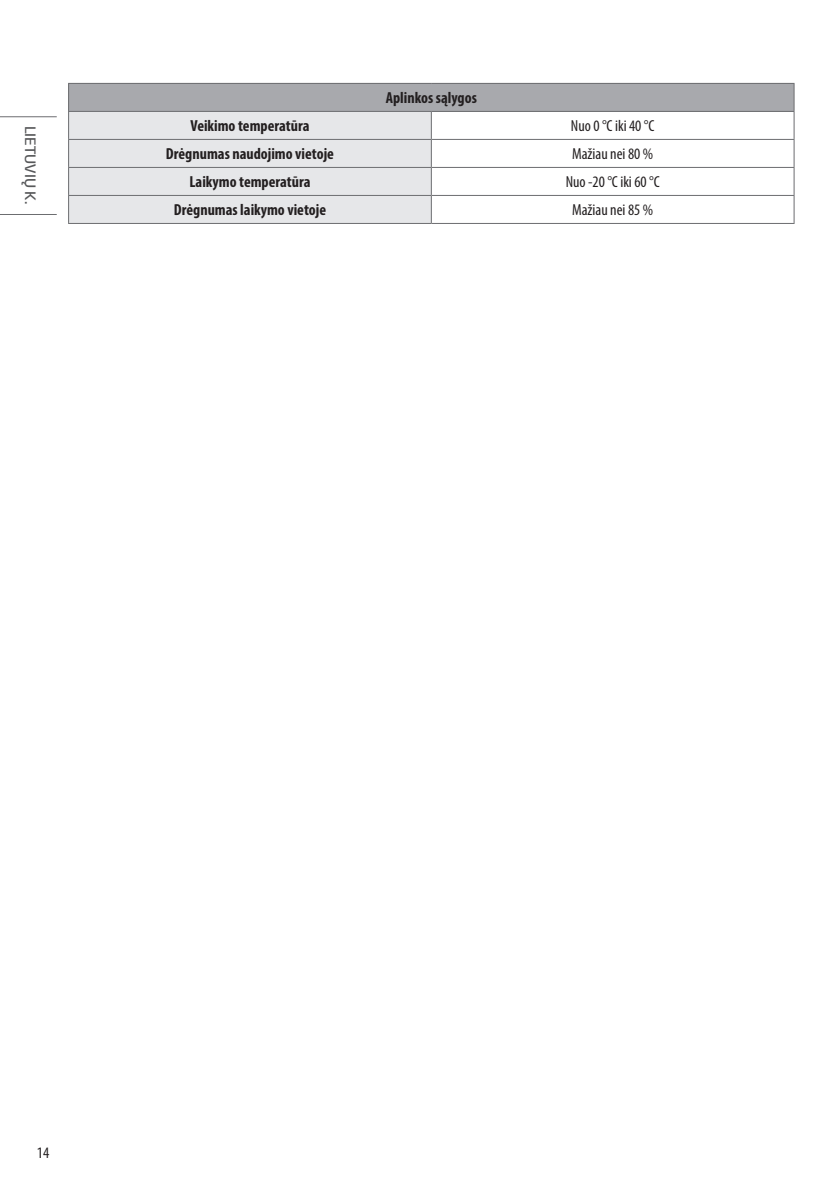
<style>
.page{position:relative;width:840px;height:1191px;background:#fff}
.page>*{position:absolute;margin:0;border:0;box-sizing:border-box;transform-origin:0 0}
.Body_Bold_Center{font:700 condensed 16px "Myriad Pro";color:#231f20}
.Body_Center{font:condensed 16px "Myriad Pro";color:#231f20}
.t1{font:600 16px "LG Smart";color:#57585a}
</style>
<div class="page">
<hr style="left:0;top:116px;width:57px;height:1px;background:#6c6d70">
<hr style="left:0;top:214px;width:57px;height:1px;background:#6c6d70">
<div style="left:69px;top:83px;width:724px;height:28px;background:#a8a9ad"></div>
<div style="left:69px;top:112px;width:361px;height:111px;background:#e6e7e9"></div>
<hr style="left:68px;top:83px;width:363px;height:1px;background:#6c6d70">
<hr style="left:431px;top:83px;width:363px;height:1px;background:#6c6d70">
<hr style="left:68px;top:111px;width:363px;height:1px;background:#6c6d70">
<hr style="left:431px;top:111px;width:363px;height:1px;background:#6c6d70">
<hr style="left:68px;top:139px;width:363px;height:1px;background:#6c6d70">
<hr style="left:431px;top:139px;width:363px;height:1px;background:#6c6d70">
<hr style="left:68px;top:167px;width:363px;height:1px;background:#6c6d70">
<hr style="left:431px;top:167px;width:363px;height:1px;background:#6c6d70">
<hr style="left:68px;top:195px;width:363px;height:1px;background:#6c6d70">
<svg style="left:68px;top:84px;width:1px;height:139px"></svg>
<hr style="left:431px;top:195px;width:363px;height:1px;background:#6c6d70">
<svg style="left:430px;top:112px;width:1px;height:111px"></svg>
<svg style="left:793px;top:84px;width:1px;height:139px"></svg>
<hr style="left:68px;top:223px;width:363px;height:1px;background:#6c6d70">
<hr style="left:431px;top:223px;width:363px;height:1px;background:#6c6d70">
<p class="t1" style="left:41px;top:126px;width:80px;rotate:90deg">LIETUVIŲ K.</p>
<p class="Body_Bold_Center" style="left:385px;top:88px;width:92px">Aplinkos sąlygos</p>
<p class="Body_Bold_Center" style="left:190px;top:116px;width:120px">Veikimo temperatūra</p>
<p class="Body_Center" style="left:570px;top:116px;width:85px">Nuo 0 °C iki 40 °C</p>
<p class="Body_Bold_Center" style="left:166px;top:144px;width:169px">Drėgnumas naudojimo vietoje</p>
<p class="Body_Center" style="left:572px;top:144px;width:82px">Mažiau nei 80 %</p>
<p class="Body_Bold_Center" style="left:189px;top:172px;width:122px">Laikymo temperatūra</p>
<p class="Body_Center" style="left:565px;top:172px;width:95px">Nuo -20 °C iki 60 °C</p>
<p class="Body_Bold_Center" style="left:174px;top:200px;width:154px">Drėgnumas laikymo vietoje</p>
<p class="Body_Center" style="left:572px;top:200px;width:82px">Mažiau nei 85 %</p>
<p class="Body_Center" style="left:37px;top:1142px;width:14px">14</p>
</div>
